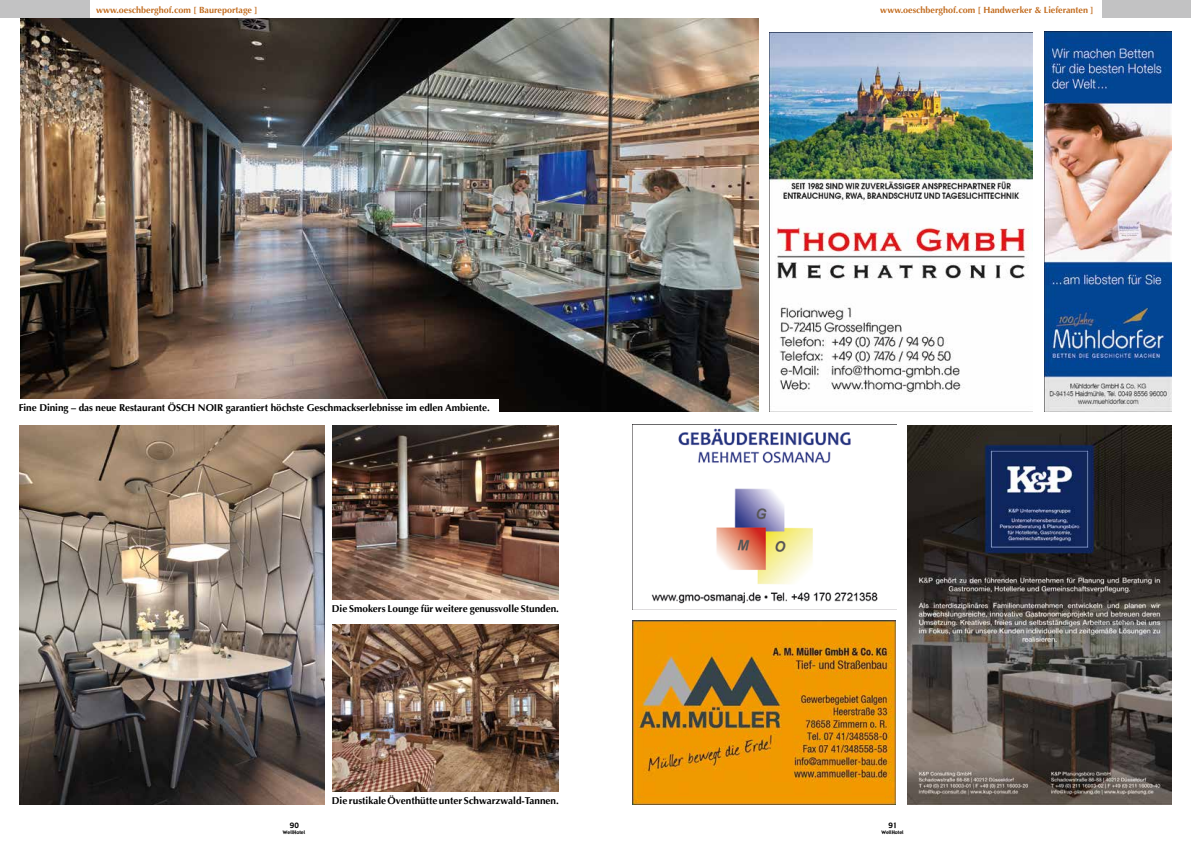
<style>
.page{position:relative;width:1191px;height:842px;background:#fff}
.page>*{position:absolute;margin:0;border:0;box-sizing:border-box;transform-origin:0 0}
.t1{font:700 10px "Optima";letter-spacing:-.005em;color:#000}
.t2{font:700 9px "Optima";color:#c26c1f}
.t3{font:7.3px "Gadget";color:#000}
.t4{font:4.8px "Gadget";color:#000}
</style>
<div class="page">
<img style="left:20px;top:17px;width:738px;height:395px">
<div style="left:19px;top:399px;width:479px;height:21px;background:#fff"></div>
<div style="left:0;top:0;width:89px;height:17px;background:#c2c2c3"></div>
<div style="left:1102px;top:0;width:89px;height:17px;background:#c2c2c3"></div>
<img style="left:1044px;top:32px;width:127px;height:380px">
<img style="left:769px;top:32px;width:264px;height:380px">
<img style="left:332px;top:425px;width:226px;height:175px">
<img style="left:20px;top:425px;width:304px;height:379px">
<img style="left:333px;top:624px;width:226px;height:168px">
<img style="left:907px;top:425px;width:264px;height:380px">
<img style="left:632px;top:620px;width:264px;height:185px">
<img style="left:632px;top:425px;width:246px;height:184px">
<p class="t2" style="left:96px;top:5px;width:163px">www.oeschberghof.com [ Baureportage ]</p>
<p class="t2" style="left:880px;top:5px;width:215px">www.oeschberghof.com [ Handwerker &amp; Lieferanten ]</p>
<p class="t1" style="left:19px;top:402px;width:472px">Fine Dining – das neue Restaurant ÖSCH NOIR garantiert höchste Geschmackserlebnisse im edlen Ambiente.</p>
<p class="t1" style="left:332px;top:603px;width:229px">Die Smokers Lounge für weitere genussvolle Stunden.</p>
<p class="t3" style="left:290px;top:821px;width:11px">90</p>
<p class="t4" style="left:283px;top:829px;width:24px">WellHotel</p>
<p class="t1" style="left:332px;top:795px;width:229px">Die rustikale Öventhütte unter Schwarzwald-Tannen.</p>
<p class="t3" style="left:888px;top:821px;width:11px">91</p>
<p class="t4" style="left:881px;top:829px;width:24px">WellHotel</p>
</div>
